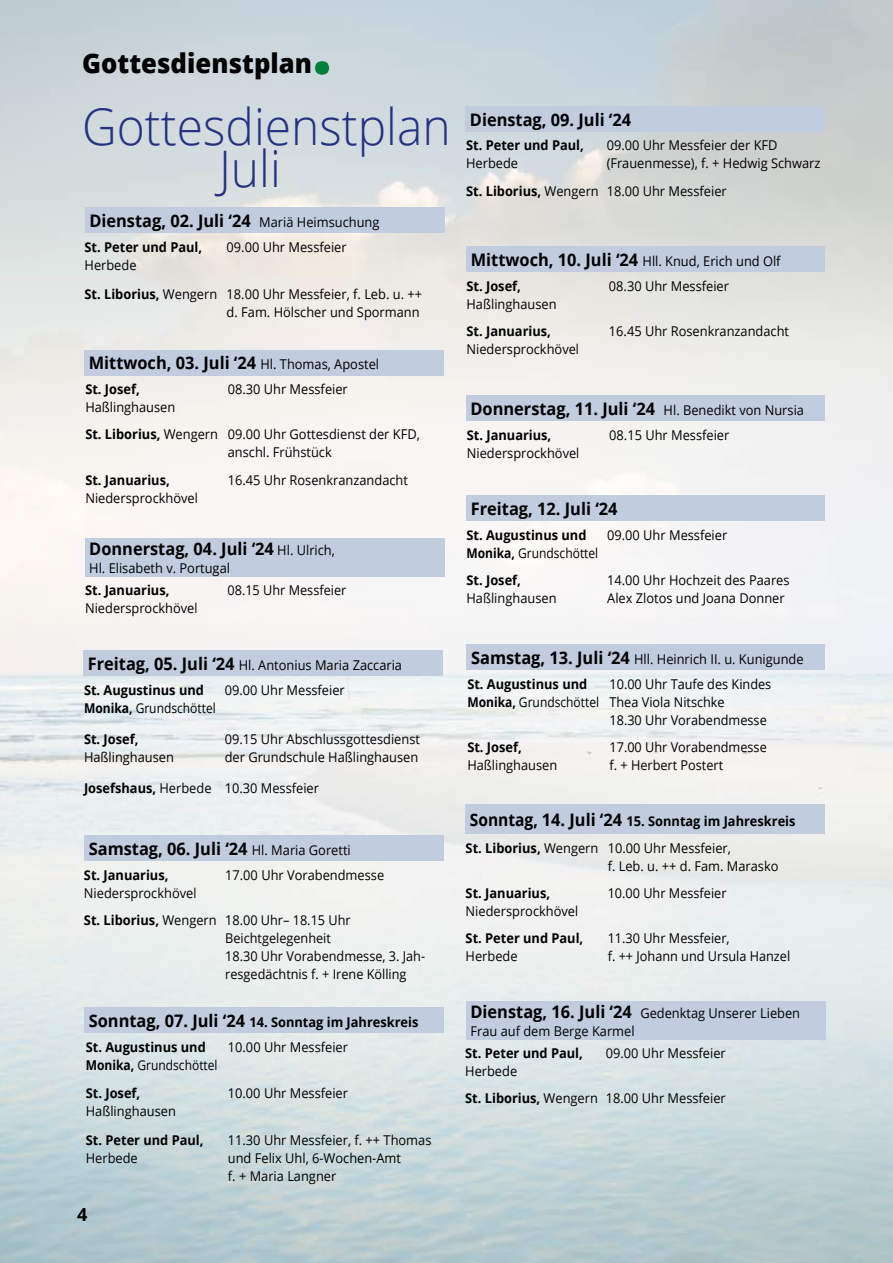
<style>
.page{position:relative;width:893px;height:1263px;background:#fff}
.page>*{position:absolute;margin:0;border:0;box-sizing:border-box;transform-origin:0 0}
.t1{font:800 72px "Open Sans";color:#007f3b;scale:.95 1}
.t2{font:300 50.4px/42px "Open Sans";color:#243282;scale:.95 1}
.t3{font:800 27px "Open Sans";color:#000;scale:.95 1}
.t4{font:700 18px "Open Sans";color:#000}
.t5{font:700 17.25px "Open Sans";color:#000;scale:.95 1}
.t6{font:13.5px/18px "Open Sans";color:#000;scale:.95 1}
.t7{font:700 13.5px/18px "Open Sans";color:#000;scale:.95 1}
.t8{font:13.5px/18px "Open Sans";color:#000;scale:.94 1}
.t9{font:13.5px "Open Sans";color:#000;scale:.89 1}
.s1{font-weight:400;font-size:13.5px}
.s2{font-weight:700}
.s3{font-weight:700;font-size:17.25px}
.s4{font-size:17.25px}
.s5{font-weight:400}
</style>
<div class="page">
<div style="left:466px;top:106px;width:359px;height:26px;background:#c1ccdf"></div>
<div style="left:467px;top:247px;width:358px;height:25px;background:#c1ccdf"></div>
<div style="left:466px;top:395px;width:359px;height:26px;background:#c1ccdf"></div>
<div style="left:467px;top:644px;width:358px;height:26px;background:#c1ccdf"></div>
<div style="left:85px;top:835px;width:359px;height:26px;background:#c1ccdf"></div>
<div style="left:85px;top:207px;width:359px;height:26px;background:#c1ccdf"></div>
<div style="left:85px;top:350px;width:359px;height:25px;background:#c1ccdf"></div>
<div style="left:85px;top:538px;width:359px;height:39px;background:#c1ccdf"></div>
<div style="left:84px;top:651px;width:359px;height:25px;background:#c1ccdf"></div>
<div style="left:85px;top:1007px;width:359px;height:26px;background:#c1ccdf"></div>
<div style="left:467px;top:495px;width:358px;height:26px;background:#c1ccdf"></div>
<div style="left:466px;top:804px;width:359px;height:30px;background:#c1ccdf"></div>
<div style="left:466px;top:1001px;width:359px;height:38px;background:#c1ccdf"></div>
<h3 class="t3" style="left:82px;top:42px;width:243px">Gottesdienstplan</h3>
<h1 class="t1" style="left:312px;top:-7px;width:22px">.</h1>
<h2 class="t2" style="left:219px;top:104px;width:245px;text-indent:-137px">Gottesdienstplan<br>Juli</h2>
<p class="t5" style="left:89px;top:208px;width:307px">Dienstag, 02. Juli ‘24 <span class="s1">Mariä Heimsuchung</span></p>
<p class="t7" style="left:85px;top:238px;width:125px">St. Peter und Paul,</p>
<p class="t6" style="left:85px;top:256px;width:56px">Herbede</p>
<p class="t6" style="left:227px;top:238px;width:128px">09.00 Uhr Messfeier</p>
<p class="t6" style="left:85px;top:284px;width:357px;text-align:right"><span class="s2">St. Liborius,</span> Wengern 18.00 Uhr Messfeier, f. Leb. u. ++ d. Fam. Hölscher und Spormann</p>
<p class="t5" style="left:89px;top:351px;width:307px">Mittwoch, 03. Juli ‘24 <span class="s1">Hl. Thomas, Apostel</span></p>
<p class="t7" style="left:85px;top:380px;width:59px">St. Josef,</p>
<p class="t6" style="left:85px;top:398px;width:96px">Haßlinghausen</p>
<p class="t6" style="left:228px;top:380px;width:128px">08.30 Uhr Messfeier</p>
<p class="t6" style="left:228px;top:425px;width:204px;text-indent:-142px"><span class="s2">St. Liborius,</span> Wengern 09.00 Uhr Gottesdienst der KFD, anschl. Frühstück</p>
<p class="t7" style="left:85px;top:470px;width:90px">St. Januarius,</p>
<p class="t6" style="left:85px;top:488px;width:120px">Niedersprockhövel</p>
<p class="t6" style="left:228px;top:470px;width:191px">16.45 Uhr Rosenkranzandacht</p>
<p class="t5" style="left:89px;top:537px;width:260px">Donnerstag, 04. Juli ‘24 <span class="s1">Hl. Ulrich,</span></p>
<p class="t6" style="left:89px;top:559px;width:150px">Hl. Elisabeth v. Portugal</p>
<p class="t7" style="left:85px;top:581px;width:90px">St. Januarius,</p>
<p class="t6" style="left:85px;top:599px;width:120px">Niedersprockhövel</p>
<p class="t8" style="left:227px;top:581px;width:128px">08.15 Uhr Messfeier</p>
<p class="t6" style="left:84px;top:652px;width:336px;line-height:25px"><span class="s3">Freitag, 05. Juli ‘24</span> Hl. Antonius Maria Zaccaria<br><span class="s2">St. Augustinus und</span></p>
<p class="t9" style="left:84px;top:699px;width:150px"><span class="s2">Monika,</span> Grundschöttel</p>
<p class="t6" style="left:225px;top:681px;width:128px">09.00 Uhr Messfeier</p>
<p class="t7" style="left:84px;top:730px;width:59px">St. Josef,</p>
<p class="t6" style="left:84px;top:748px;width:96px">Haßlinghausen</p>
<p class="t6" style="left:225px;top:730px;width:207px">09.15 Uhr Abschlussgottesdienst der Grundschule Haßlinghausen</p>
<p class="t6" style="left:84px;top:778px;width:249px"><span class="s2">Josefshaus,</span> Herbede 10.30 Messfeier</p>
<p class="t5" style="left:89px;top:836px;width:277px">Samstag, 06. Juli ‘24 <span class="s1">Hl. Maria Goretti</span></p>
<p class="t7" style="left:84px;top:865px;width:90px">St. Januarius,</p>
<p class="t6" style="left:84px;top:883px;width:120px">Niedersprockhövel</p>
<p class="t6" style="left:225px;top:865px;width:169px">17.00 Uhr Vorabendmesse</p>
<p class="t6" style="left:225px;top:911px;width:212px;text-indent:-141px"><span class="s2">St. Liborius,</span> Wengern 18.00 Uhr– 18.15 Uhr<br>Beichtgelegenheit<br>18.30 Uhr Vorabendmesse, 3. Jah&shy;resgedächtnis f. + Irene Kölling</p>
<p class="t7" style="left:89px;top:1012px;width:349px"><span class="s4">Sonntag, 07. Juli ‘24</span> 14. Sonntag im Jahreskreis</p>
<p class="t7" style="left:86px;top:1037px;width:140px">St. Augustinus und<br>Monika, <span class="s5">Grundschöttel</span></p>
<p class="t6" style="left:228px;top:1037px;width:128px">10.00 Uhr Messfeier</p>
<p class="t7" style="left:86px;top:1084px;width:59px">St. Josef,</p>
<p class="t6" style="left:86px;top:1102px;width:96px">Haßlinghausen</p>
<p class="t6" style="left:228px;top:1084px;width:128px">10.00 Uhr Messfeier</p>
<p class="t7" style="left:86px;top:1130px;width:125px">St. Peter und Paul,</p>
<p class="t6" style="left:86px;top:1148px;width:56px">Herbede</p>
<h3 class="t4" style="left:77px;top:1202px;width:12px">4</h3>
<p class="t6" style="left:228px;top:1130px;width:216px">11.30 Uhr Messfeier, f. ++ Thomas und Felix Uhl, 6-Wochen-Amt<br>f. + Maria Langner</p>
<p class="t5" style="left:470px;top:107px;width:171px">Dienstag, 09. Juli ‘24</p>
<p class="t7" style="left:466px;top:136px;width:125px">St. Peter und Paul,</p>
<p class="t6" style="left:466px;top:154px;width:56px">Herbede</p>
<p class="t6" style="left:607px;top:136px;width:227px">09.00 Uhr Messfeier der KFD (Frauenmesse), f. + Hedwig Schwarz</p>
<p class="t6" style="left:466px;top:181px;width:276px"><span class="s2">St. Liborius,</span> Wengern 18.00 Uhr Messfeier</p>
<p class="t6" style="left:471px;top:252px;width:328px"><span class="s3">Mittwoch, 10. Juli ‘24</span> Hll. Knud, Erich und Olf</p>
<p class="t7" style="left:466px;top:277px;width:59px">St. Josef,</p>
<p class="t6" style="left:466px;top:295px;width:96px">Haßlinghausen</p>
<p class="t7" style="left:466px;top:322px;width:90px">St. Januarius,</p>
<p class="t6" style="left:466px;top:340px;width:120px">Niedersprockhövel</p>
<p class="t6" style="left:609px;top:277px;width:128px">08.30 Uhr Messfeier</p>
<p class="t6" style="left:609px;top:322px;width:191px">16.45 Uhr Rosenkranzandacht</p>
<p class="t5" style="left:470px;top:396px;width:353px">Donnerstag, 11. Juli ‘24 <span class="s1">Hl. Benedikt von Nursia</span></p>
<p class="t7" style="left:467px;top:426px;width:90px">St. Januarius,</p>
<p class="t6" style="left:467px;top:444px;width:120px">Niedersprockhövel</p>
<p class="t6" style="left:609px;top:426px;width:128px">08.15 Uhr Messfeier</p>
<p class="t5" style="left:471px;top:496px;width:156px">Freitag, 12. Juli ‘24</p>
<p class="t7" style="left:466px;top:525px;width:140px">St. Augustinus und<br>Monika, <span class="s5">Grundschöttel</span></p>
<p class="t6" style="left:607px;top:525px;width:128px">09.00 Uhr Messfeier</p>
<p class="t7" style="left:466px;top:571px;width:59px">St. Josef,</p>
<p class="t6" style="left:466px;top:589px;width:96px">Haßlinghausen</p>
<p class="t6" style="left:607px;top:571px;width:193px">14.00 Uhr Hochzeit des Paares<br>Alex Zlotos und Joana Donner</p>
<p class="t6" style="left:467px;top:646px;width:356px;line-height:25px"><span class="s3">Samstag, 13. Juli ‘24</span> Hll. Heinrich II. u. Kunigunde<br><span class="s2">St. Augustinus und</span></p>
<p class="t9" style="left:467px;top:693px;width:150px"><span class="s2">Monika,</span> Grundschöttel</p>
<p class="t8" style="left:609px;top:674px;width:174px">10.00 Uhr Taufe des Kindes<br>Thea Viola Nitschke<br>18.30 Uhr Vorabendmesse</p>
<p class="t7" style="left:467px;top:738px;width:59px">St. Josef,</p>
<p class="t6" style="left:467px;top:756px;width:96px">Haßlinghausen</p>
<p class="t8" style="left:609px;top:738px;width:169px">17.00 Uhr Vorabendmesse f. + Herbert Postert</p>
<p class="t7" style="left:470px;top:811px;width:344px"><span class="s4">Sonntag, 14. Juli ‘24</span> 15. Sonntag im Jahreskreis</p>
<p class="t6" style="left:608px;top:838px;width:181px;text-indent:-142px"><span class="s2">St. Liborius,</span> Wengern 10.00 Uhr Messfeier,<br>f. Leb. u. ++ d. Fam. Marasko</p>
<p class="t7" style="left:466px;top:884px;width:90px">St. Januarius,</p>
<p class="t6" style="left:466px;top:902px;width:120px">Niedersprockhövel</p>
<p class="t8" style="left:608px;top:884px;width:128px">10.00 Uhr Messfeier</p>
<p class="t7" style="left:466px;top:929px;width:125px">St. Peter und Paul,</p>
<p class="t6" style="left:466px;top:947px;width:56px">Herbede</p>
<p class="t8" style="left:608px;top:929px;width:196px">11.30 Uhr Messfeier,<br>f. ++ Johann und Ursula Hanzel</p>
<p class="t6" style="left:470px;top:1003px;width:348px"><span class="s3">Dienstag, 16. Juli ‘24</span> Gedenktag Unserer Lieben<br>Frau auf dem Berge Karmel</p>
<p class="t7" style="left:465px;top:1044px;width:125px">St. Peter und Paul,</p>
<p class="t6" style="left:465px;top:1062px;width:56px">Herbede</p>
<p class="t6" style="left:606px;top:1044px;width:128px">09.00 Uhr Messfeier</p>
<p class="t6" style="left:465px;top:1089px;width:276px"><span class="s2">St. Liborius,</span> Wengern 18.00 Uhr Messfeier</p>
</div>
